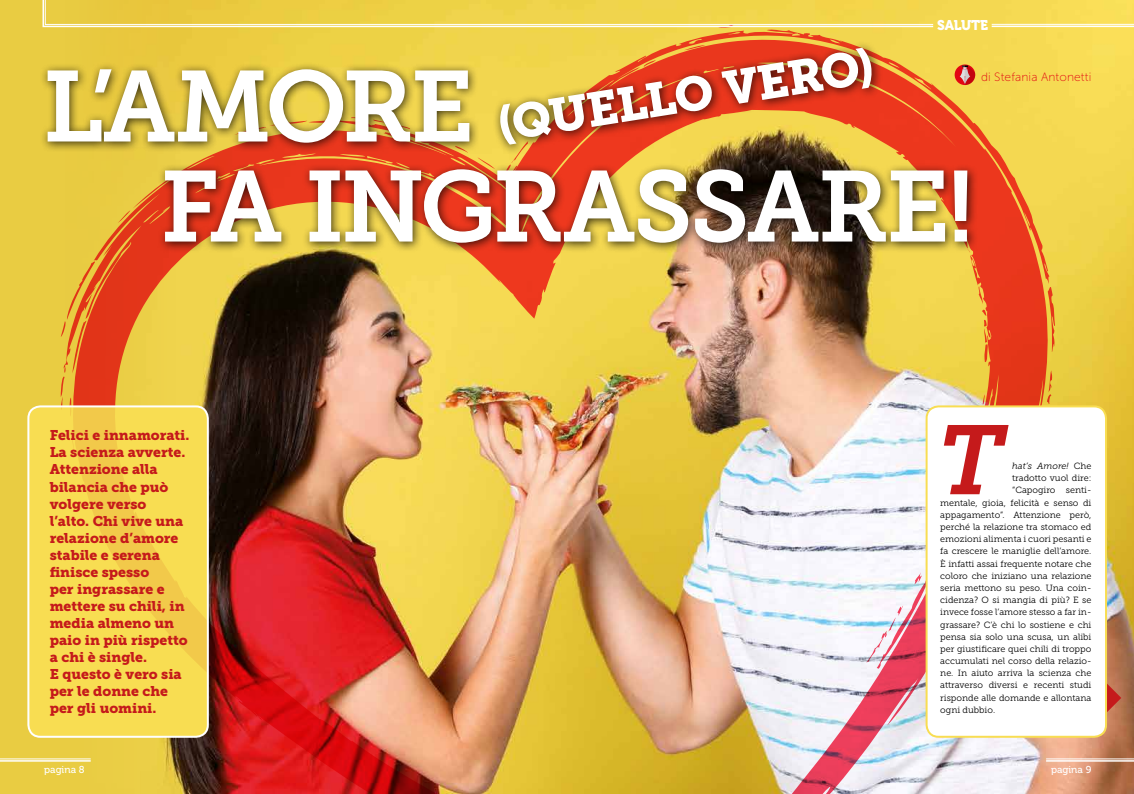
<style>
.page{position:relative;width:1134px;height:794px;background:#e9cc42}
.page>*{position:absolute;margin:0;border:0;box-sizing:border-box;transform-origin:0 0}
.t1{font:100px/100px "Museo Slab 700";letter-spacing:-.035em;color:#fff}
.t2{font:italic 97.5px "Museo Slab 700";color:#c51a1b}
.t3{font:47.9px "Museo Slab 900";color:#fff}
.t4{font:14px/17.1px "Museo Slab 900";color:#c51a1b}
.t5{font:14px "Museo 900";letter-spacing:-.01em;color:#fff;scale:.96 1}
.t6{font:12px "Museo Sans 100";letter-spacing:.01em;color:#e30613}
.t7{font:10px "Museo 500";color:#fff}
.t8{font:9px "Museo Slab 300";color:#000}
.t9{font:italic 9px "Museo Slab 300";letter-spacing:-.005em;color:#000}
.s1{font-style:normal}
</style>
<div class="page">
<img style="left:935px;top:0;width:199px;height:794px">
<img style="left:63px;top:28px;width:986px;height:766px">
<svg style="left:1047px;top:370px;width:6px;height:35px"></svg>
<svg style="left:866px;top:605px;width:37px;height:58px;background:#e5cad6"></svg>
<svg style="left:1048px;top:286px;width:7px;height:66px"></svg>
<svg style="left:977px;top:286px;width:11px;height:77px"></svg>
<hr style="left:0;top:758px;width:91px;height:1px;background:#fff">
<hr style="left:0;top:760px;width:91px;height:1px;background:#fff">
<hr style="left:992px;top:24px;width:142px;height:1px;background:#fff">
<hr style="left:992px;top:26px;width:142px;height:1px;background:#fff">
<svg style="left:42px;top:0;width:893px;height:29px"></svg>
<div style="left:40px;top:62px;width:939px;height:192px;background:#000;opacity:.75"></div>
<svg style="left:955px;top:64px;width:20px;height:21px"></svg>
<svg style="left:960px;top:66px;width:15px;height:19px"></svg>
<hr style="left:1046px;top:758px;width:88px;height:1px;background:#fff">
<hr style="left:1046px;top:760px;width:88px;height:1px;background:#fff">
<div style="left:493px;top:41px;width:390px;height:114px;background:#000;opacity:.75"></div>
<div style="left:28px;top:406px;width:180px;height:331px;background:#f8dd52;border-radius:12px"></div>
<svg style="left:60px;top:260px;width:35px;height:149px"></svg>
<svg style="left:63px;top:406px;width:145px;height:331px"></svg>
<div style="left:27px;top:405px;width:182px;height:333px;border:2px solid #fff;border-radius:12px"></div>
<svg style="left:1107px;top:682px;width:14px;height:31px"></svg>
<div style="left:926px;top:406px;width:180px;height:331px;background:#fff;border-radius:12px"></div>
<div style="left:925px;top:405px;width:182px;height:333px;border:2px solid #f8dd52;border-radius:12px"></div>
<h3 class="t5" style="left:937px;top:17px;width:55px">SALUTE</h3>
<h1 class="t1" style="left:160px;top:57px;width:815px;text-indent:-117px">L’AMORE<br>FA INGRASSARE!</h1>
<h3 class="t6" style="left:981px;top:71px;width:112px">di Stefania Antonetti</h3>
<h3 class="t3" style="left:494px;top:97px;width:382px;rotate:-9deg">(QUELLO VERO)</h3>
<p class="t4" style="left:50px;top:427px;width:141px">Felici e innamorati.<br>La scienza avverte.<br>Attenzione alla bilancia che può volgere verso<br>l’alto. Chi vive una relazione d’amore stabile e serena finisce spesso<br>per ingrassare e mettere su chili, in media almeno un paio in più rispetto a chi è single.<br>E questo è vero sia per le donne che per gli uomini.</p>
<p class="t7" style="left:44px;top:763px;width:42px">pagina 8</p>
<h2 class="t2" style="left:937px;top:406px;width:68px">T</h2>
<p class="t9" style="left:1012px;top:461px;width:81px">hat’s Amore! <span class="s1">Che</span></p>
<p class="t8" style="left:1012px;top:473px;width:81px">tradotto vuol dire:</p>
<p class="t8" style="left:1012px;top:485px;width:81px">“Capogiro senti-</p>
<p class="t8" style="left:940px;top:497px;width:153px">mentale, gioia, felicità e senso di</p>
<p class="t8" style="left:940px;top:510px;width:153px">appagamento”. Attenzione però,</p>
<p class="t8" style="left:940px;top:522px;width:153px">perché la relazione tra stomaco ed</p>
<p class="t8" style="left:940px;top:534px;width:153px">emozioni alimenta i cuori pesanti e</p>
<p class="t8" style="left:940px;top:546px;width:153px">fa crescere le maniglie dell’amore.</p>
<p class="t8" style="left:940px;top:558px;width:153px">È infatti assai frequente notare che</p>
<p class="t8" style="left:940px;top:571px;width:153px">coloro che iniziano una relazione</p>
<p class="t8" style="left:940px;top:583px;width:153px">seria mettono su peso. Una coin-</p>
<p class="t8" style="left:940px;top:595px;width:153px">cidenza? O si mangia di più? E se</p>
<p class="t8" style="left:940px;top:607px;width:153px">invece fosse l’amore stesso a far in-</p>
<p class="t8" style="left:940px;top:619px;width:153px">grassare? C’è chi lo sostiene e chi</p>
<p class="t8" style="left:940px;top:631px;width:153px">pensa sia solo una scusa, un alibi</p>
<p class="t8" style="left:940px;top:644px;width:153px">per giustificare quei chili di troppo</p>
<p class="t8" style="left:940px;top:656px;width:153px">accumulati nel corso della relazio-</p>
<p class="t8" style="left:940px;top:668px;width:153px">ne. In aiuto arriva la scienza che</p>
<p class="t8" style="left:940px;top:680px;width:153px">attraverso diversi e recenti studi</p>
<p class="t8" style="left:940px;top:692px;width:153px">risponde alle domande e allontana</p>
<p class="t8" style="left:940px;top:705px;width:56px">ogni dubbio.</p>
<p class="t7" style="left:1051px;top:763px;width:42px">pagina 9</p>
</div>
